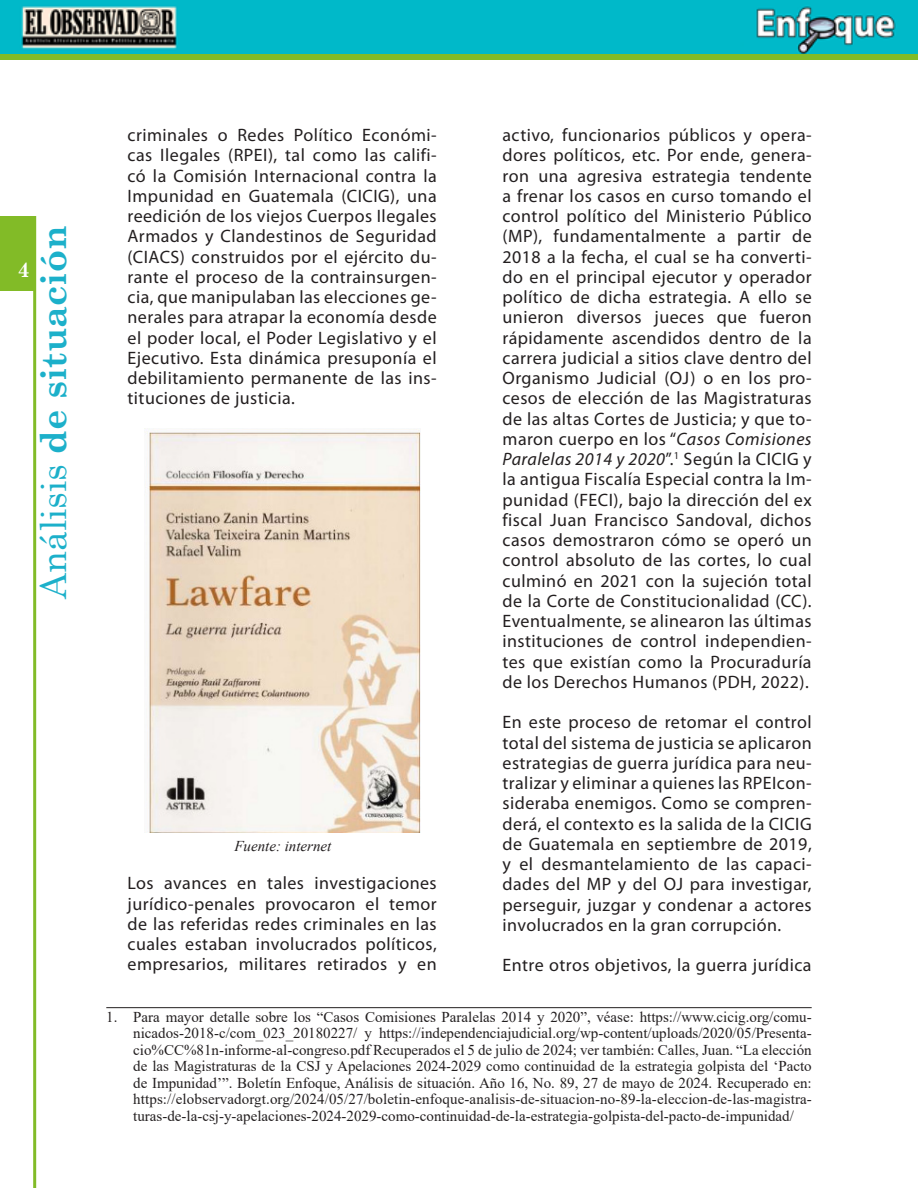
<style>
.page{position:relative;width:918px;height:1188px;background:#fff}
.page>*{position:absolute;margin:0;border:0;box-sizing:border-box;transform-origin:0 0}
.t1{font:700 36px "Century Schoolbook";color:#1cb0ca}
.t2{font:700 21px "Century Schoolbook";color:#fff}
.t3{font:18px/20.2px "Myriad Pro";letter-spacing:.025em;color:#231f20;text-align:justify}
.t4{font:15px/16.5px "Times New Roman";color:#231f20;text-align:justify}
.t5{font:italic 15px "Times New Roman";color:#231f20}
.s1{font-weight:400}
.s2{font-style:italic}
</style>
<div class="page">
<img style="left:0;top:0;width:918px;height:54px">
<div style="left:0;top:54px;width:918px;height:6px;background:#82bb27"></div>
<div style="left:0;top:216px;width:36px;height:75px;background:#82bb27"></div>
<hr style="left:33px;top:216px;width:3px;height:972px;background:#82bb27">
<hr style="left:106px;top:1007px;width:706px;height:1px;background:#231f20">
<img style="left:145px;top:429px;width:275px;height:404px">
<p class="t2" style="left:18px;top:253px;width:14px">4</p>
<h1 class="t1" style="left:25px;top:599px;width:375px;rotate:-90deg"><span class="s1">Análisis</span> de situación</h1>
<p class="t3" style="left:503px;top:125px;width:311px">activo, funcionarios públicos y opera&shy;dores políticos, etc. Por ende, genera&shy;ron una agresiva estrategia tendente a frenar los casos en curso tomando el control político del Ministerio Público (MP), fundamentalmente a partir de 2018 a la fecha, el cual se ha converti&shy;do en el principal ejecutor y operador político de dicha estrategia. A ello se unieron diversos jueces que fueron rápidamente ascendidos dentro de la carrera judicial a sitios clave dentro del Organismo Judicial (OJ) o en los pro&shy;cesos de elección de las Magistraturas de las altas Cortes de Justicia; y que to&shy;maron cuerpo en los “<span class="s2">Casos Comisiones Paralelas 2014 y 2020</span>”.<sup>1</sup> Según la CICIG y la antigua Fiscalía Especial contra la Im&shy;punidad (FECI), bajo la dirección del ex fiscal Juan Francisco Sandoval, dichos casos demostraron cómo se operó un control absoluto de las cortes, lo cual culminó en 2021 con la sujeción total de la Corte de Constitucionalidad (CC).<br>Eventualmente, se alinearon las últimas instituciones de control independien&shy;tes que existían como la Procuraduría de los Derechos Humanos (PDH, 2022).</p>
<p class="t3" style="left:503px;top:712px;width:311px">En este proceso de retomar el control total del sistema de justicia se aplicaron estrategias de guerra jurídica para neu&shy;tralizar y eliminar a quienes las RPEIcon&shy;sideraba enemigos. Como se compren&shy;derá, el contexto es la salida de la CICIG de Guatemala en septiembre de 2019, y el desmantelamiento de las capaci&shy;dades del MP y del OJ para investigar, perseguir, juzgar y condenar a actores involucrados en la gran corrupción.</p>
<p class="t3" style="left:503px;top:955px;width:311px">Entre otros objetivos, la guerra jurídica</p>
<p class="t3" style="left:128px;top:125px;width:311px">criminales o Redes Político Económi&shy;cas Ilegales (RPEI), tal como las califi&shy;có la Comisión Internacional contra la Impunidad en Guatemala (CICIG), una reedición de los viejos Cuerpos Ilegales Armados y Clandestinos de Seguridad (CIACS) construidos por el ejército du&shy;rante el proceso de la contrainsurgen&shy;cia, que manipulaban las elecciones ge&shy;nerales para atrapar la economía desde el poder local, el Poder Legislativo y el Ejecutivo. Esta dinámica presuponía el debilitamiento permanente de las ins&shy;tituciones de justicia.</p>
<p class="t5" style="left:234px;top:836px;width:99px">Fuente: internet</p>
<p class="t3" style="left:128px;top:873px;width:311px">Los avances en tales investigaciones jurídico-penales provocaron el temor de las referidas redes criminales en las cuales estaban involucrados políticos, empresarios, militares retirados y en</p>
<p class="t4" style="left:133px;top:1008px;width:680px;text-indent:-27px">1. Para mayor detalle sobre los “Casos Comisiones Paralelas 2014 y 2020”, véase: https://www.cicig.org/comu&shy;nicados-2018-c/com_023_20180227/ y https://independenciajudicial.org/wp-content/uploads/2020/05/Presenta&shy;cio%CC%81n-informe-al-congreso.pdf Recuperados el 5 de julio de 2024; ver también: Calles, Juan. “La elección de las Magistraturas de la CSJ y Apelaciones 2024-2029 como continuidad de la estrategia golpista del ‘Pacto de Impunidad’”. Boletín Enfoque, Análisis de situación. Año 16, No. 89, 27 de mayo de 2024. Recuperado en: https://elobservadorgt.org/2024/05/27/boletin-enfoque-analisis-de-situacion-no-89-la-eleccion-de-las-magistra&shy;turas-de-la-csj-y-apelaciones-2024-2029-como-continuidad-de-la-estrategia-golpista-del-pacto-de-impunidad/</p>
</div>
